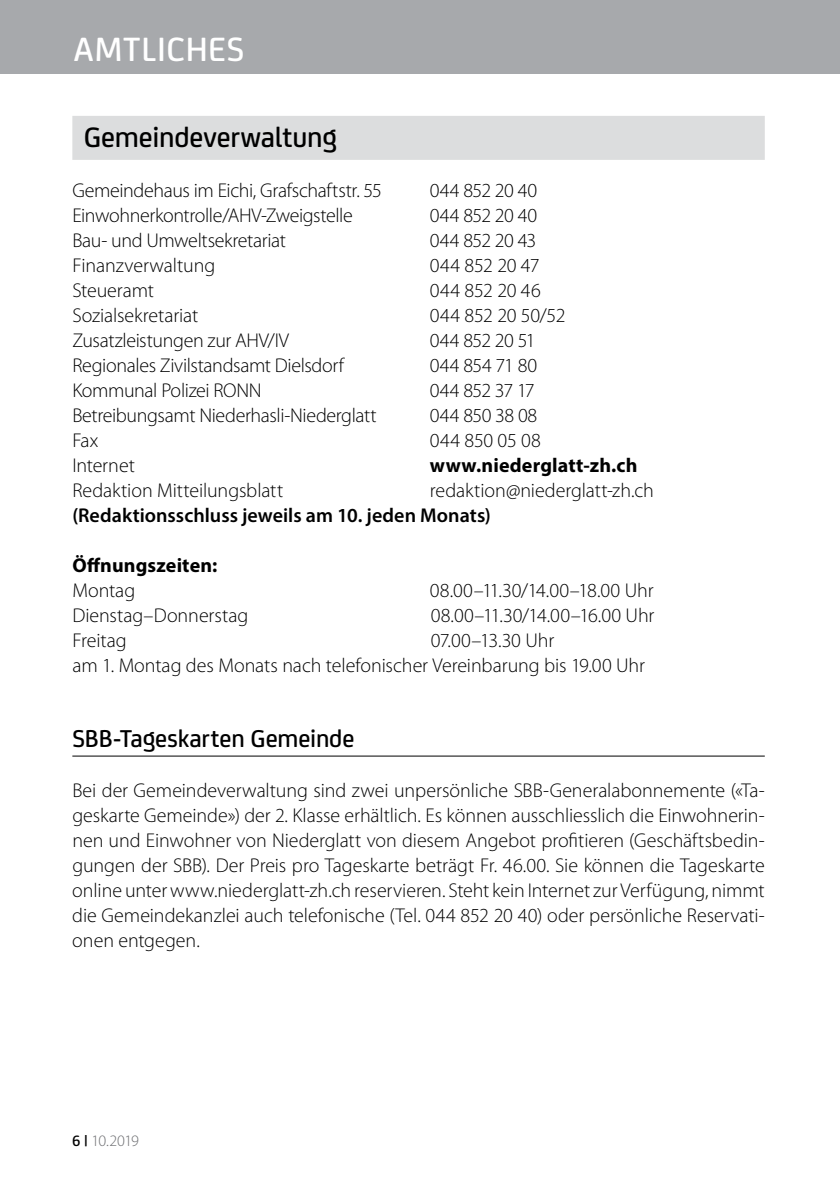
<style>
.page{position:relative;width:840px;height:1191px;background:#fff}
.page>*{position:absolute;margin:0;border:0;box-sizing:border-box;transform-origin:0 0}
.t1{font:500 36px "FS Joey";color:#fff}
.t2{font:500 30px "FS Joey";letter-spacing:-.005em;color:#000}
.t3{font:500 26px "FS Joey";letter-spacing:-.005em;color:#000}
.t4{font:300 20px/25px "Myriad Pro";letter-spacing:-.01em;color:#000}
.t5{font:600 20px "Myriad Pro";color:#000}
.t6{font:700 20px "Myriad Pro";letter-spacing:.005em;color:#000}
.t7{font:300 20px "Myriad Pro";letter-spacing:-.03em;color:#000}
.t8{font:300 20px "Myriad Pro";letter-spacing:-.035em;color:#000}
.t9{font:300 16px "Myriad Pro";letter-spacing:-.04em;color:#6d6e71}
.s1{font-family:"FS Joey";font-weight:500;color:#000}
</style>
<div class="page">
<div style="left:0;top:0;width:839px;height:74px;background:#a7a9ac"></div>
<div style="left:72px;top:116px;width:692px;height:44px;background:#dcddde"></div>
<hr style="left:72px;top:755px;width:692px;height:1px;background:#000">
<h1 class="t1" style="left:74px;top:23px;width:20px">amtliches</h1>
<h2 class="t2" style="left:84px;top:115px;width:255px">Gemeindeverwaltung</h2>
<p class="t4" style="left:72px;top:178px;width:311px">Gemeindehaus im Eichi, Grafschaftstr. 55</p>
<p class="t4" style="left:429px;top:178px;width:109px">044 852 20 40</p>
<p class="t4" style="left:72px;top:203px;width:282px">Einwohnerkontrolle/AHV-Zweigstelle</p>
<p class="t4" style="left:429px;top:203px;width:109px">044 852 20 40</p>
<p class="t4" style="left:72px;top:228px;width:215px">Bau- und U mweltsekretariat</p>
<p class="t7" style="left:429px;top:228px;width:108px">044 852 20 43</p>
<p class="t4" style="left:72px;top:253px;width:144px">Finanzverwaltung</p>
<p class="t4" style="left:429px;top:253px;width:111px">044 852 20 47</p>
<p class="t4" style="left:72px;top:278px;width:83px">Steueramt</p>
<p class="t4" style="left:429px;top:278px;width:112px">044 852 20 46</p>
<p class="t4" style="left:72px;top:303px;width:127px">Sozialsekretariat</p>
<p class="t4" style="left:429px;top:303px;width:137px">044 852 20 50/52</p>
<p class="t4" style="left:72px;top:328px;width:218px">Zusatzleistungen zur AHV/IV</p>
<p class="t7" style="left:429px;top:328px;width:107px">044 852 20 51</p>
<p class="t4" style="left:72px;top:353px;width:274px">Regionales Zivilstandsamt Dielsdorf</p>
<p class="t4" style="left:429px;top:353px;width:109px">044 854 71 80</p>
<p class="t4" style="left:72px;top:378px;width:191px">Kommunal Polizei RONN</p>
<p class="t8" style="left:429px;top:378px;width:106px">044 852 37 17</p>
<p class="t4" style="left:72px;top:403px;width:305px">Betreibungsamt Niederhasli-Niederglatt</p>
<p class="t4" style="left:429px;top:403px;width:109px">044 850 38 08</p>
<p class="t4" style="left:72px;top:428px;width:28px">Fax</p>
<p class="t4" style="left:429px;top:428px;width:112px">044 850 05 08</p>
<p class="t4" style="left:72px;top:453px;width:64px">I nternet</p>
<p class="t6" style="left:429px;top:452px;width:209px">www.niederglatt-zh.ch</p>
<p class="t4" style="left:72px;top:478px;width:212px">Redaktion Mitteilungsblatt</p>
<p class="t4" style="left:429px;top:478px;width:225px">redaktion@niederglatt-zh.ch</p>
<p class="t5" style="left:72px;top:503px;width:420px">(Redaktionsschluss jeweils am 10. jeden Monats)</p>
<p class="t6" style="left:72px;top:552px;width:146px">Öffnungszeiten:</p>
<p class="t4" style="left:72px;top:578px;width:64px">Montag</p>
<p class="t4" style="left:429px;top:578px;width:225px">08.00–11.30/14.00–18.00 Uhr</p>
<p class="t4" style="left:72px;top:603px;width:177px">Dienstag–Donnerstag</p>
<p class="t4" style="left:430px;top:603px;width:225px">08.00–11.30/14.00–16.00 U hr</p>
<p class="t4" style="left:72px;top:628px;width:56px">Freitag</p>
<p class="t4" style="left:72px;top:628px;width:573px;text-indent:358px">07.00–13.30 U hr<br>am 1. Montag des Monats nach telefonischer Vereinbarung bis 19.00 U hr</p>
<h3 class="t3" style="left:72px;top:719px;width:283px">SBB-Tageskarten Gemeinde</h3>
<p class="t4" style="left:72px;top:778px;width:693px;text-align:justify">Bei der Gemeindeverwaltung sind zwei unpersönliche SBB-Generalabonnemente («Ta&shy;geskarte Gemeinde») der 2. Klasse erhältlich. Es können ausschliesslich die Einwohnerin&shy;nen und Einwohner von Niederglatt von diesem Angebot profitieren (Geschäftsbedin&shy;gungen der SBB). Der Preis pro Tageskarte beträgt Fr. 46.00. Sie können die Tageskarte online unter www.niederglatt-zh.ch reservieren. Steht kein I nternet zur Verfügung, nimmt die Gemeindekanzlei auch telefonische (Tel. 044 852 20 40) oder persönliche Reservati&shy;onen entgegen.</p>
<p class="t9" style="left:72px;top:1131px;width:68px"><span class="s1">6 |</span> 10.2019</p>
</div>
